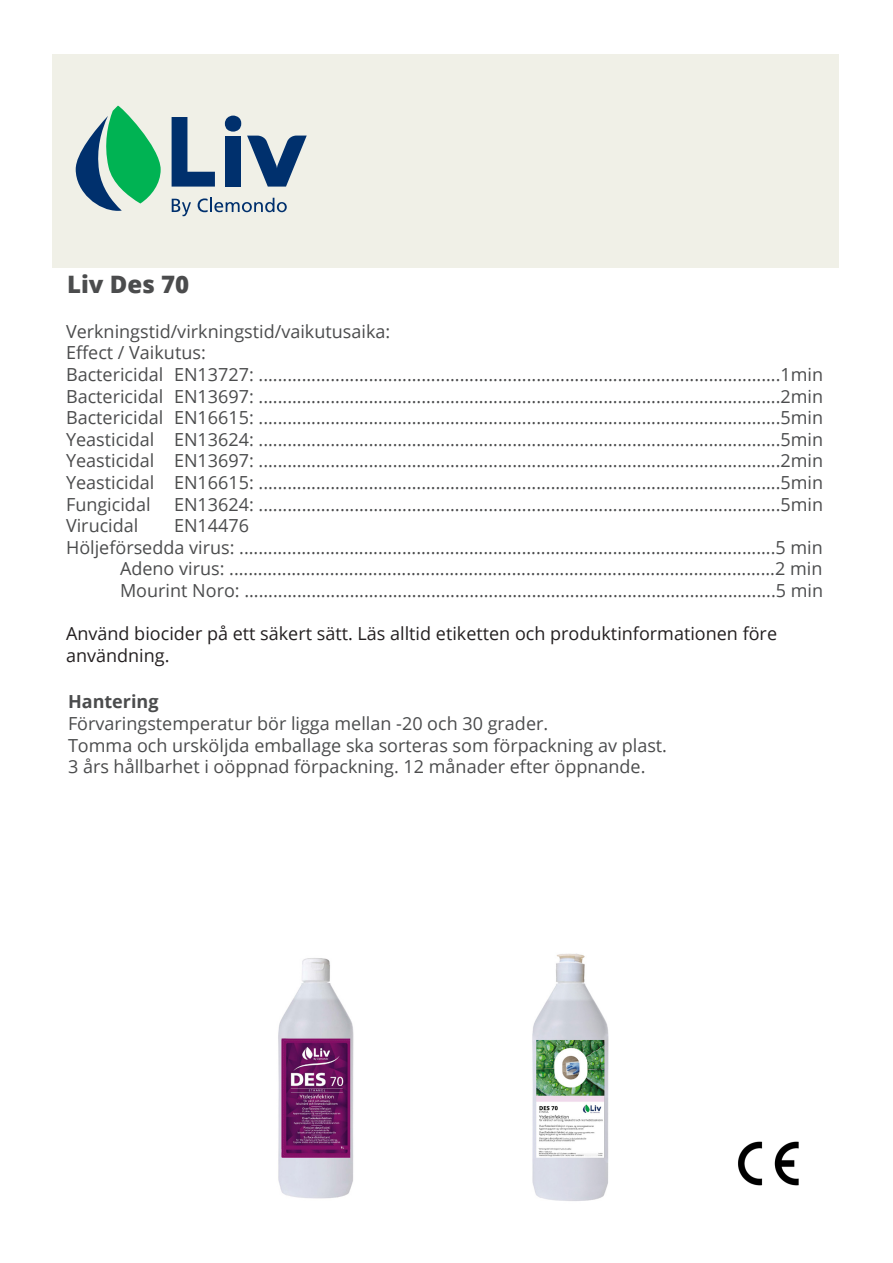
<style>
.page{position:relative;width:893px;height:1263px;background:#fff}
.page>*{position:absolute;margin:0;border:0;box-sizing:border-box;transform-origin:0 0}
.t1{font:800 24px "Open Sans";color:#4b4c4d}
.t2{font:18px/21.6px "Open Sans";color:#4b4c4d}
.t3{font:18px "Open Sans";color:#231f20}
.t4{font:700 18px "Open Sans";color:#4b4c4d}
</style>
<div class="page">
<div style="left:53px;top:54px;width:786px;height:214px;background:#f0f0e7"></div>
<svg style="left:76px;top:106px;width:85px;height:105px"></svg>
<svg style="left:225px;top:116px;width:16px;height:16px"></svg>
<svg style="left:172px;top:117px;width:43px;height:70px"></svg>
<div style="left:225px;top:136px;width:16px;height:51px;background:#00306d"></div>
<svg style="left:247px;top:136px;width:60px;height:51px"></svg>
<svg style="left:172px;top:199px;width:19px;height:17px"></svg>
<svg style="left:198px;top:198px;width:89px;height:14px"></svg>
<img style="left:532px;top:953px;width:77px;height:248px">
<img style="left:278px;top:958px;width:76px;height:241px">
<img style="left:738px;top:1141px;width:61px;height:45px">
<p class="t1" style="left:67px;top:266px;width:124px">Liv Des 70</p>
<p class="t2" style="left:66px;top:320px;width:326px">Verkningstid/virkningstid/vaikutusaika:</p>
<p class="t2" style="left:66px;top:342px;width:141px">Effect / Vaikutus:</p>
<p class="t2" style="left:66px;top:363px;width:759px">Bactericidal EN13727: .............................................................................................................1min</p>
<p class="t2" style="left:66px;top:385px;width:759px">Bactericidal EN13697: .............................................................................................................2min</p>
<p class="t2" style="left:66px;top:406px;width:759px">Bactericidal EN16615: .............................................................................................................5min</p>
<p class="t2" style="left:66px;top:428px;width:759px">Yeasticidal EN13624: .............................................................................................................5min</p>
<p class="t2" style="left:66px;top:450px;width:759px">Yeasticidal EN13697: .............................................................................................................2min</p>
<p class="t2" style="left:66px;top:471px;width:759px">Yeasticidal EN16615: .............................................................................................................5min</p>
<p class="t2" style="left:66px;top:493px;width:86px">Fungicidal</p>
<p class="t2" style="left:174px;top:493px;width:651px">EN13624: .............................................................................................................5min</p>
<p class="t2" style="left:66px;top:514px;width:74px">Virucidal</p>
<p class="t2" style="left:174px;top:514px;width:77px">EN14476</p>
<p class="t2" style="left:66px;top:536px;width:758px">Höljeförsedda virus: ................................................................................................................5 min</p>
<p class="t2" style="left:120px;top:558px;width:704px">Adeno virus: ..................................................................................................................2 min</p>
<p class="t2" style="left:120px;top:579px;width:705px">Mourint Noro: ...............................................................................................................5 min</p>
<p class="t3" style="left:66px;top:621px;width:712px">Använd biocider på ett säkert sätt. Läs alltid etiketten och produktinformationen före</p>
<p class="t3" style="left:66px;top:643px;width:105px">användning.</p>
<p class="t4" style="left:68px;top:689px;width:92px">Hantering</p>
<p class="t2" style="left:68px;top:712px;width:482px">Förvaringstemperatur bör ligga mellan -20 och 30 grader.</p>
<p class="t2" style="left:68px;top:734px;width:601px">Tomma och ursköljda emballage ska sorteras som förpackning av plast.<br>3 års hållbarhet i oöppnad förpackning. 12 månader efter öppnande.</p>
</div>
